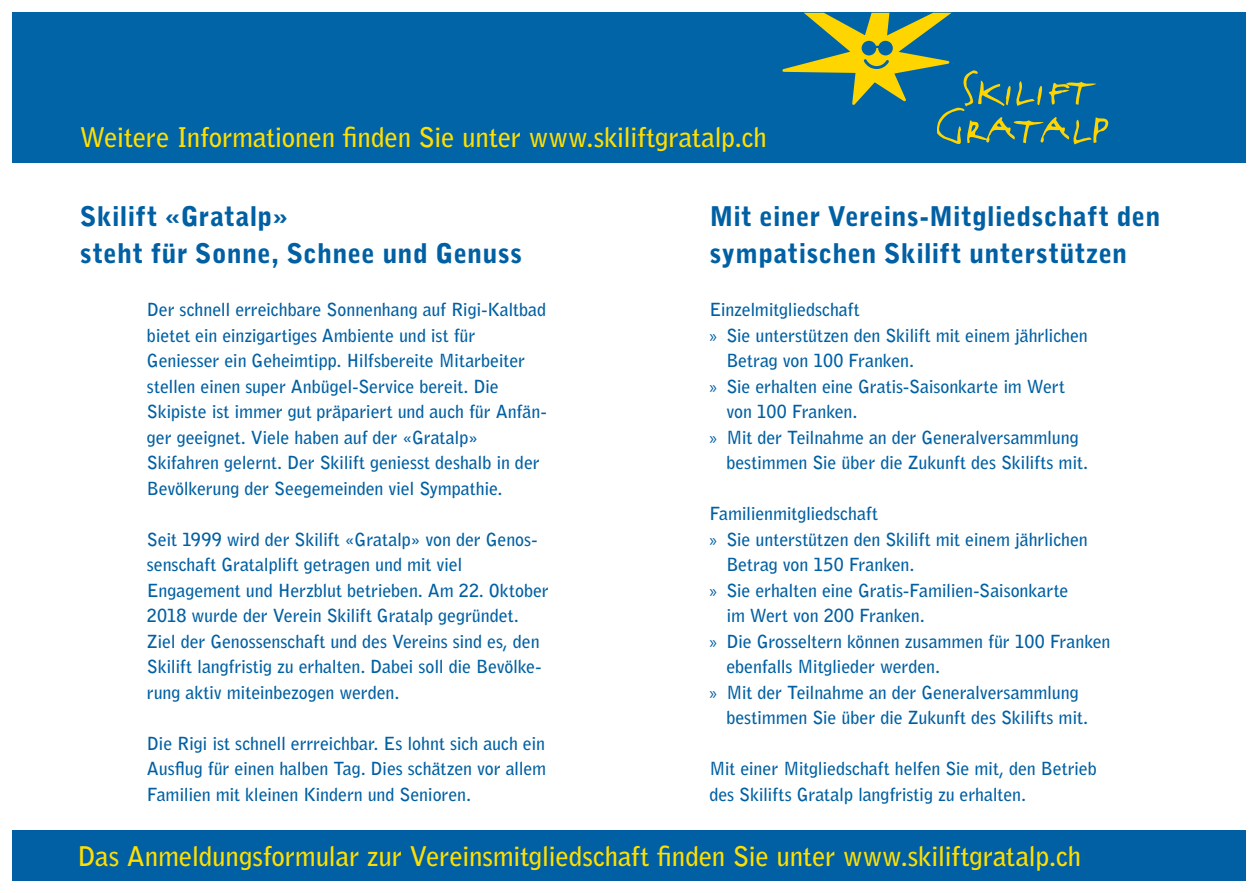
<style>
.page{position:relative;width:1259px;height:893px;background:#fff}
.page>*{position:absolute;margin:0;border:0;box-sizing:border-box;transform-origin:0 0}
.t1{font:700 27px "Bell Gothic";letter-spacing:-.01em;color:#ffdf00}
.t2{font:900 27px/37.5px "Bell Gothic";letter-spacing:.01em;color:#0060a3}
.t3{font:700 18px/25.5px "Bell Gothic";letter-spacing:-.01em;color:#0060a3}
.s1{font-family:"Myriad Pro";font-weight:400}
</style>
<div class="page">
<div style="left:13px;top:13px;width:1233px;height:150px;background:#0064a7"></div>
<svg style="left:782px;top:13px;width:326px;height:132px"></svg>
<div style="left:13px;top:830px;width:1233px;height:50px;background:#0060a3"></div>
<h1 class="t1" style="left:80px;top:121px;width:688px">Weitere Informationen finden Sie unter www.skiliftgratalp.ch</h1>
<h1 class="t2" style="left:80px;top:198px;width:444px">Skilift «Gratalp»<br>steht für Sonne, Schnee und Genuss</h1>
<h1 class="t2" style="left:709px;top:198px;width:453px">Mit einer Vereins-Mitgliedschaft den sympatischen Skilift unterstützen</h1>
<p class="t3" style="left:147px;top:297px;width:401px">Der schnell erreichbare Sonnenhang auf Rigi-Kaltbad bietet ein einzigartiges Ambiente und ist für Geniesser ein Geheimtipp. Hilfsbereite Mitarbeiter stellen einen super Anbügel-Service bereit. Die Skipiste ist immer gut präpariert und auch für Anfän&shy;ger geeignet. Viele haben auf der «Gratalp» Skifahren gelernt. Der Skilift geniesst deshalb in der Bevölkerung der Seegemeinden viel Sympathie.</p>
<p class="t3" style="left:147px;top:527px;width:403px">Seit 1999 wird der Skilift «Gratalp» von der Genos&shy;senschaft Gratalplift getragen und mit viel Engagement und Herzblut betrieben. Am 22. Oktober 2018 wurde der Verein Skilift Gratalp gegründet.<br>Ziel der Genossenschaft und des Vereins sind es, den Skilift langfristig zu erhalten. Dabei soll die Bevölke&shy;rung aktiv miteinbezogen werden.</p>
<p class="t3" style="left:147px;top:731px;width:401px;text-align:justify">Die Rigi ist schnell errreichbar. Es lohnt sich auch ein Ausflug für einen halben Tag. Dies schätzen vor allem Familien mit kleinen Kindern und Senioren.</p>
<p class="t3" style="left:709px;top:297px;width:152px">Einzelmitgliedschaft</p>
<p class="t3" style="left:709px;top:323px;width:380px"><span class="s1">»</span> Sie unterstützen den Skilift mit einem jährlichen</p>
<p class="t3" style="left:726px;top:348px;width:189px">Betrag von 100 Franken.</p>
<p class="t3" style="left:709px;top:374px;width:357px"><span class="s1">»</span> Sie erhalten eine Gratis-Saisonkarte im Wert</p>
<p class="t3" style="left:726px;top:399px;width:133px">von 100 Franken.</p>
<p class="t3" style="left:709px;top:425px;width:371px"><span class="s1">»</span> Mit der Teilnahme an der Generalversammlung</p>
<p class="t3" style="left:726px;top:450px;width:363px">bestimmen Sie über die Zukunft des Skilifts mit.</p>
<p class="t3" style="left:709px;top:501px;width:170px">Familienmitgliedschaft</p>
<p class="t3" style="left:709px;top:527px;width:380px"><span class="s1">»</span> Sie unterstützen den Skilift mit einem jährlichen</p>
<p class="t3" style="left:726px;top:552px;width:189px">Betrag von 150 Franken.</p>
<p class="t3" style="left:709px;top:578px;width:361px"><span class="s1">»</span> Sie erhalten eine Gratis-Familien-Saisonkarte</p>
<p class="t3" style="left:726px;top:603px;width:200px">im Wert von 200 Franken.</p>
<p class="t3" style="left:709px;top:629px;width:403px"><span class="s1">»</span> Die Grosseltern können zusammen für 100 Franken</p>
<p class="t3" style="left:726px;top:654px;width:215px">ebenfalls Mitglieder werden.</p>
<p class="t3" style="left:709px;top:680px;width:371px"><span class="s1">»</span> Mit der Teilnahme an der Generalversammlung</p>
<p class="t3" style="left:726px;top:705px;width:363px">bestimmen Sie über die Zukunft des Skilifts mit.</p>
<p class="t3" style="left:709px;top:756px;width:389px">Mit einer Mitgliedschaft helfen Sie mit, den Betrieb des Skilifts Gratalp langfristig zu erhalten.</p>
<h1 class="t1" style="left:77px;top:840px;width:1005px">Das Anmeldungsformular zur Vereinsmitgliedschaft finden Sie unter www.skiliftgratalp.ch</h1>
</div>
